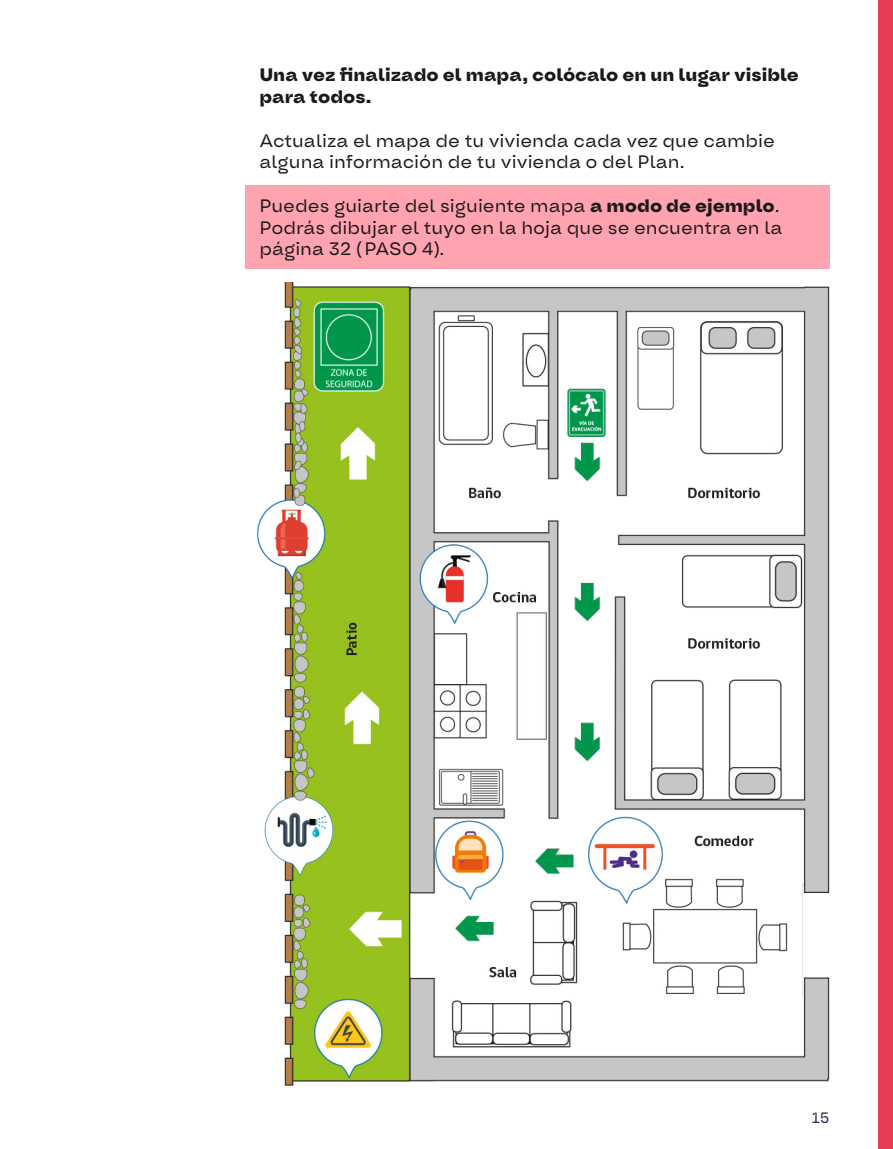
<style>
.page{position:relative;width:893px;height:1149px;background:#fff}
.page>*{position:absolute;margin:0;border:0;box-sizing:border-box;transform-origin:0 0}
.t1{font:18px/21.8px "Oddval";color:#191919}
.t2{font:700 18px/21.8px "Oddval";color:#191919}
.t3{font:15px "Oddval";color:#28295f}
.s1{font-weight:700}
</style>
<div class="page">
<div style="left:878px;top:0;width:15px;height:1148px;background:#e73c55"></div>
<div style="left:245px;top:185px;width:584px;height:83px;background:#ffa3b1"></div>
<img style="left:257px;top:283px;width:573px;height:801px">
<p class="t2" style="left:259px;top:65px;width:541px">Una vez finalizado el mapa, colócalo en un lugar visible para todos.</p>
<p class="t1" style="left:259px;top:130px;width:517px">Actualiza el mapa de tu vivienda cada vez que cambie alguna información de tu vivienda o del Plan.</p>
<p class="t1" style="left:259px;top:195px;width:524px">Puedes guiarte del siguiente mapa <span class="s1">a modo de ejemplo</span>.<br>Podrás dibujar el tuyo en la hoja que se encuentra en la página 32 (PASO 4).</p>
<p class="t3" style="left:812px;top:1107px;width:19px">15</p>
</div>
